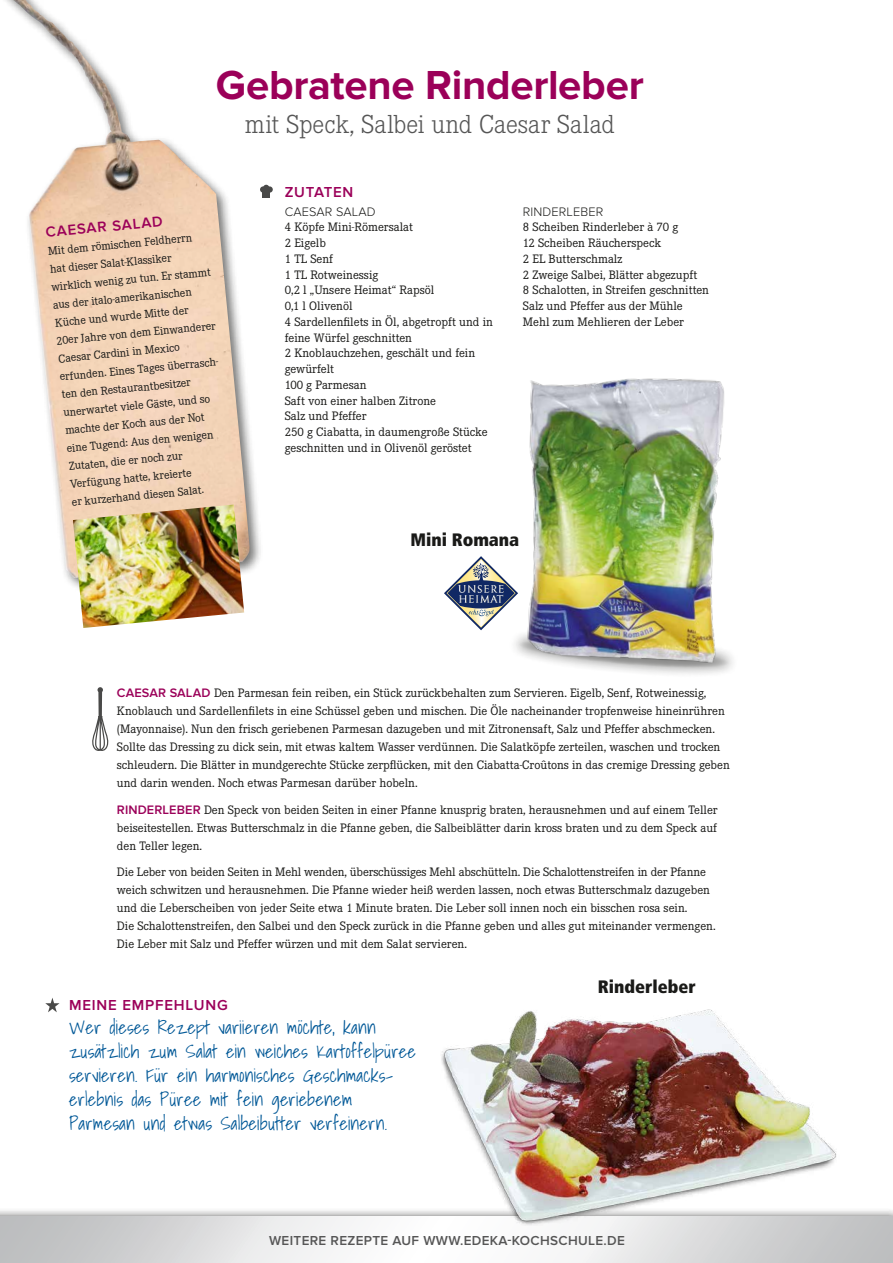
<style>
.page{position:relative;width:893px;height:1263px;background:#fff}
.page>*{position:absolute;margin:0;border:0;box-sizing:border-box;transform-origin:0 0}
.t1{font:700 42px "Proxima Nova";color:#9b0059}
.t2{font:300 27px "Corporate E";color:#565656}
.t3{font:900 condensed 18px "Frutiger";color:#1a1a18}
.t4{font:300 16.5px/24px "Shadows Into";letter-spacing:.01em;color:#005897}
.t5{font:600 15px "Proxima Nova";letter-spacing:.055em;color:#9b0059}
.t6{font:600 13.5px "Proxima Nova";letter-spacing:.025em;color:#565656}
.t7{font:12.75px/15.8px "Corporate E";color:#1a1a18}
.t8{font:300 12.75px "Proxima Nova";letter-spacing:.01em;color:#1a1a18}
.t9{font:600 12.75px "Proxima Nova";color:#9b0059}
.t10{font:12px/18px "Corporate E";color:#1a1a18}
.s1{font-family:"Proxima Nova";font-weight:600;color:#9b0059}
</style>
<div class="page">
<img style="left:13px;top:0;width:236px;height:578px">
<img style="left:73px;top:504px;width:171px;height:124px">
<svg style="left:92px;top:687px;width:17px;height:64px"></svg>
<div style="left:262px;top:189px;width:8px;height:8px;background:#494948"></div>
<div style="left:260px;top:186px;width:6px;height:7px;background:#494948;border-radius:50%"></div>
<div style="left:267px;top:186px;width:6px;height:7px;background:#494948;border-radius:50%"></div>
<svg style="left:263px;top:185px;width:6px;height:4px"></svg>
<img style="left:529px;top:378px;width:195px;height:177px">
<img style="left:444px;top:555px;width:289px;height:119px">
<svg style="left:45px;top:998px;width:15px;height:14px"></svg>
<div style="left:0;top:1208px;width:893px;height:55px;background:#1a1a18;opacity:.7"></div>
<svg style="left:0;top:1217px;width:893px;height:46px"></svg>
<img style="left:440px;top:1009px;width:400px;height:216px">
<h1 class="t1" style="left:216px;top:61px;width:429px">Gebratene Rinderleber</h1>
<h2 class="t2" style="left:245px;top:110px;width:371px">mit Speck, Salbei und Caesar Salad</h2>
<p class="t5" style="left:45px;top:224px;width:20px;rotate:-6deg">CAESA</p>
<p class="t5" style="left:96px;top:219px;width:34px;rotate:-6deg">R SALAD</p>
<p class="t10" style="left:45px;top:243px;width:165px;rotate:-6deg">Mit dem römischen Feldherrn<br>hat dieser Salat-Klassiker wirklich wenig zu tun. Er stammt aus der italo-amerikanischen<br>Küche und wurde Mitte der<br>20er Jahre von dem Einwanderer<br>Caesar Cardini in Mexico erfunden. Eines Tages überrasch&shy;ten den Restaurantbesitzer unerwartet viele Gäste, und so machte der Koch aus der Not<br>eine Tugend: Aus den wenigen<br>Zutaten, die er noch zur<br>Verfügung hatte, kreierte<br>er kurzerhand diesen Salat.</p>
<p class="t5" style="left:285px;top:183px;width:70px">ZUTATEN</p>
<p class="t8" style="left:285px;top:204px;width:92px">CAESAR SALAD</p>
<p class="t7" style="left:285px;top:219px;width:210px">4 Köpfe Mini-Römersalat<br>2 Eigelb<br>1 TL Senf<br>1 TL Rotweinessig<br>0,2 l „Unsere Heimat“ Rapsöl<br>0,1 l Olivenöl<br>4 Sardellenfilets in Öl, abgetropft und in feine Würfel geschnitten<br>2 Knoblauchzehen, geschält und fein gewürfelt<br>100 g Parmesan<br>Saft von einer halben Zitrone<br>Salz und Pfeffer<br>250 g Ciabatta, in daumengroße Stücke geschnitten und in Olivenöl geröstet</p>
<p class="t8" style="left:523px;top:204px;width:78px">RINDERLEBER</p>
<p class="t7" style="left:523px;top:219px;width:188px">8 Scheiben Rinderleber à 70 g<br>12 Scheiben Räucherspeck<br>2 EL Butterschmalz<br>2 Zweige Salbei, Blätter abgezupft<br>8 Schalotten, in Streifen geschnitten<br>Salz und Pfeffer aus der Mühle<br>Mehl zum Mehlieren der Leber</p>
<h3 class="t3" style="left:410px;top:528px;width:110px">Mini Romana</h3>
<p class="t7" style="left:117px;top:684px;width:614px;line-height:18px;text-indent:97px">Den Parmesan fein reiben, ein Stück zurückbehalten zum Servieren. Eigelb, Senf, Rotweinessig, Knoblauch und Sardellenfilets in eine Schüssel geben und mischen. Die Öle nacheinander tropfenweise hineinrühren (Mayonnaise). Nun den frisch geriebenen Parmesan dazugeben und mit Zitronensaft, Salz und Pfeffer abschmecken.<br>Sollte das Dressing zu dick sein, mit etwas kaltem Wasser verdünnen. Die Salatköpfe zerteilen, waschen und trocken schleudern. Die Blätter in mundgerechte Stücke zerpflücken, mit den Ciabatta-Croûtons in das cremige Dressing geben und darin wenden. Noch etwas Parmesan darüber hobeln.</p>
<p class="t7" style="left:117px;top:801px;width:602px;line-height:18px;text-align:justify"><span class="s1">RINDE RLE BER</span> Den Speck von beiden Seiten in einer Pfanne knusprig braten, herausnehmen und auf einem Teller beiseitestellen. Etwas Butterschmalz in die Pfanne geben, die Salbeiblätter darin kross braten und zu dem Speck auf den Teller legen.</p>
<p class="t7" style="left:117px;top:863px;width:600px;line-height:18px">Die Leber von beiden Seiten in Mehl wenden, überschüssiges Mehl abschütteln. Die Schalottenstreifen in der Pfanne weich schwitzen und herausnehmen. Die Pfanne wieder heiß werden lassen, noch etwas Butterschmalz dazugeben und die Leberscheiben von jeder Seite etwa 1 Minute braten. Die Leber soll innen noch ein bisschen rosa sein.<br>Die Schalottenstreifen, den Salbei und den Speck zurück in die Pfanne geben und alles gut miteinander vermengen.<br>Die Leber mit Salz und Pfeffer würzen und mit dem Salat servieren.</p>
<p class="t9" style="left:117px;top:686px;width:18px">CAESA</p>
<p class="t9" style="left:158px;top:686px;width:29px">R SALAD</p>
<p class="t5" style="left:69px;top:996px;width:106px">MEINE EMPFEHLU</p>
<p class="t5" style="left:205px;top:996px;width:22px">NG</p>
<p class="t4" style="left:69px;top:1016px;width:348px">Wer dieses Rezept variieren möchte, kann zusätzlich zum Salat ein weiches Kartoffelpüree servieren. Für ein harmonisches Geschmacks&shy;erlebnis das Püree mit fein geriebenem Parmesan und etwas Salbeibutter verfeinern.</p>
<h3 class="t3" style="left:598px;top:975px;width:99px">Rinderleber</h3>
<p class="t6" style="left:269px;top:1233px;width:357px">WEITERE REZEPTE AUF WWW.EDEKA-KOCHSCHULE.DE</p>
</div>
